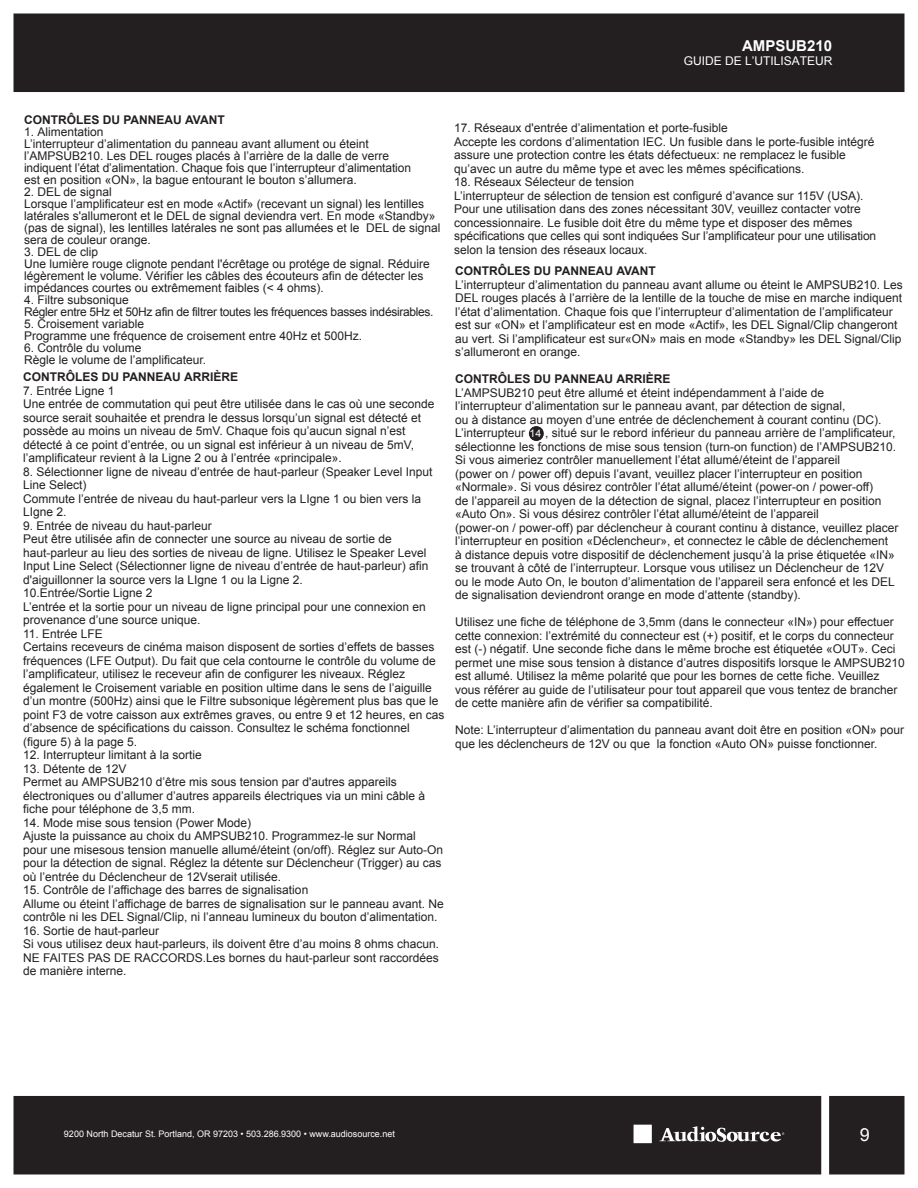
<style>
.page{position:relative;width:918px;height:1188px;background:#fff}
.page>*{position:absolute;margin:0;border:0;box-sizing:border-box;transform-origin:0 0}
.t1{font:18px "Arial";color:#fff}
.t2{font:700 15px "Arial";color:#fff}
.t3{font:12px/13.5px "Arial";color:#231f20}
.t4{font:700 12px "Arial";color:#231f20}
.t5{font:12px/12px "Arial";letter-spacing:-.025em;color:#231f20}
.t6{font:12px "Arial";color:#fff}
.t7{font:10.5px "Arial";color:#fff}
.t8{font:9px "Arial";color:#fff}
</style>
<div class="page">
<div style="left:829px;top:1096px;width:75px;height:78px;background:#231f20"></div>
<div style="left:14px;top:1096px;width:807px;height:78px;background:#231f20"></div>
<div style="left:14px;top:14px;width:890px;height:78px;background:#231f20"></div>
<div style="left:633px;top:1125px;width:19px;height:18px;background:#fff"></div>
<svg style="left:659px;top:1126px;width:125px;height:16px"></svg>
<div style="left:529px;top:426px;width:15px;height:15px;background:#231f20;border-radius:50%"></div>
<p class="t2" style="left:742px;top:36px;width:92px">AMPSUB210</p>
<p class="t6" style="left:684px;top:53px;width:150px">GUIDE DE L’UTILISATEUR</p>
<p class="t4" style="left:24px;top:112px;width:202px">CONTRÔLES DU PANNEAU AVANT</p>
<p class="t3" style="left:24px;top:126px;width:388px;line-height:12px">1. Alimentation<br>L’interrupteur d’alimentation du panneau avant allument ou éteint l’AMPSUB210. Les DEL rouges placés à l’arrière de la dalle de verre indiquent l’état d’alimentation. Chaque fois que l’interrupteur d’alimentation est en position «ON», la bague entourant le bouton s’allumera.</p>
<p class="t3" style="left:24px;top:186px;width:418px;line-height:12px">2. DEL de signal<br>Lorsque l’amplificateur est en mode «Actif» (recevant un signal) les lentilles latérales s'allumeront et le DEL de signal deviendra vert. En mode «Standby» (pas de signal), les lentilles latérales ne sont pas allumées et le DEL de signal sera de couleur orange.</p>
<p class="t3" style="left:24px;top:246px;width:407px;line-height:12px">3. DEL de clip<br>Une lumière rouge clignote pendant l'écrêtage ou protége de signal. Réduire légèrement le volume. Vérifier les câbles des écouteurs afin de détecter les impédances courtes ou extrêmement faibles (&lt; 4 ohms).</p>
<p class="t5" style="left:24px;top:294px;width:411px">4. Filtre subsonique<br>Régler entre 5Hz et 50Hz afin de filtrer toutes les fréquences basses indésirables.</p>
<p class="t3" style="left:24px;top:318px;width:340px;line-height:12px">5. Croisement variable<br>Programme une fréquence de croisement entre 40Hz et 500Hz.</p>
<p class="t3" style="left:24px;top:342px;width:184px;line-height:12px">6. Contrôle du volume<br>Règle le volume de l’amplificateur.</p>
<p class="t4" style="left:23px;top:369px;width:217px">CONTRÔLES DU PANNEAU ARRIÈRE</p>
<p class="t3" style="left:23px;top:384px;width:413px">7. Entrée Ligne 1<br>Une entrée de commutation qui peut être utilisée dans le cas où une seconde source serait souhaitée et prendra le dessus lorsqu’un signal est détecté et possède au moins un niveau de 5mV. Chaque fois qu’aucun signal n’est détecté à ce point d’entrée, ou un signal est inférieur à un niveau de 5mV, l’amplificateur revient à la Ligne 2 ou à l’entrée «principale».</p>
<p class="t3" style="left:23px;top:465px;width:411px">8. Sélectionner ligne de niveau d’entrée de haut-parleur (Speaker Level Input Line Select)<br>Commute l’entrée de niveau du haut-parleur vers la LIgne 1 ou bien vers la LIgne 2.</p>
<p class="t3" style="left:23px;top:519px;width:407px">9. Entrée de niveau du haut-parleur<br>Peut être utilisée afin de connecter une source au niveau de sortie de haut-parleur au lieu des sorties de niveau de ligne. Utilisez le Speaker Level Input Line Select (Sélectionner ligne de niveau d’entrée de haut-parleur) afin d'aiguillonner la source vers la LIgne 1 ou la Ligne 2.<br>10.Entrée/Sortie Ligne 2<br>L’entrée et la sortie pour un niveau de ligne principal pour une connexion en provenance d’une source unique.</p>
<p class="t3" style="left:23px;top:627px;width:423px">11. Entrée LFE<br>Certains receveurs de cinéma maison disposent de sorties d’effets de basses fréquences (LFE Output). Du fait que cela contourne le contrôle du volume de l’amplificateur, utilisez le receveur afin de configurer les niveaux. Réglez également le Croisement variable en position ultime dans le sens de l’aiguille d’un montre (500Hz) ainsi que le Filtre subsonique légèrement plus bas que le point F3 de votre caisson aux extrêmes graves, ou entre 9 et 12 heures, en cas d’absence de spécifications du caisson. Consultez le schéma fonctionnel (figure 5) à la page 5.</p>
<p class="t3" style="left:23px;top:749px;width:180px">12. Interrupteur limitant à la sortie</p>
<p class="t3" style="left:23px;top:762px;width:404px">13. Détente de 12V<br>Permet au AMPSUB210 d’être mis sous tension par d'autres appareils électroniques ou d’allumer d’autres appareils électriques via un mini câble à fiche pour téléphone de 3,5 mm.</p>
<p class="t3" style="left:23px;top:816px;width:421px">14. Mode mise sous tension (Power Mode)<br>Ajuste la puissance au choix du AMPSUB210. Programmez-le sur Normal<br>pour une misesous tension manuelle allumé/éteint (on/off). Réglez sur Auto-On pour la détection de signal. Réglez la détente sur Déclencheur (Trigger) au cas où l’entrée du Déclencheur de 12Vserait utilisée.</p>
<p class="t3" style="left:23px;top:884px;width:422px">15. Contrôle de l’affichage des barres de signalisation<br>Allume ou éteint l’affichage de barres de signalisation sur le panneau avant. Ne contrôle ni les DEL Signal/Clip, ni l’anneau lumineux du bouton d’alimentation.</p>
<p class="t3" style="left:23px;top:924px;width:418px">16. Sortie de haut-parleur<br>Si vous utilisez deux haut-parleurs, ils doivent être d’au moins 8 ohms chacun.<br>NE FAITES PAS DE RACCORDS.Les bornes du haut-parleur sont raccordées de manière interne.</p>
<p class="t3" style="left:454px;top:121px;width:422px">17. Réseaux d'entrée d’alimentation et porte-fusible<br>Accepte les cordons d’alimentation IEC. Un fusible dans le porte-fusible intégré assure une protection contre les états défectueux: ne remplacez le fusible qu’avec un autre du même type et avec les mêmes spécifications.</p>
<p class="t3" style="left:454px;top:175px;width:424px">18. Réseaux Sélecteur de tension<br>L’interrupteur de sélection de tension est configuré d’avance sur 115V (USA).<br>Pour une utilisation dans des zones nécessitant 30V, veuillez contacter votre concessionnaire. Le fusible doit être du même type et disposer des mêmes spécifications que celles qui sont indiquées Sur l’amplificateur pour une utilisation selon la tension des réseaux locaux.</p>
<p class="t4" style="left:455px;top:263px;width:202px">CONTRÔLES DU PANNEAU AVANT</p>
<p class="t3" style="left:455px;top:278px;width:449px">L’interrupteur d’alimentation du panneau avant allume ou éteint le AMPSUB210. Les DEL rouges placés à l’arrière de la lentille de la touche de mise en marche indiquent l’état d’alimentation. Chaque fois que l’interrupteur d’alimentation de l’amplificateur est sur «ON» et l’amplificateur est en mode «Actif», les DEL Signal/Clip changeront au vert. Si l’amplificateur est sur«ON» mais en mode «Standby» les DEL Signal/Clip s’allumeront en orange.</p>
<p class="t4" style="left:455px;top:371px;width:217px">CONTRÔLES DU PANNEAU ARRIÈRE</p>
<p class="t3" style="left:455px;top:386px;width:428px">L’AMPSUB210 peut être allumé et éteint indépendamment à l’aide de l’interrupteur d’alimentation sur le panneau avant, par détection de signal,<br>ou à distance au moyen d’une entrée de déclenchement à courant continu (DC).<br>L’interrupteur</p>
<p class="t3" style="left:455px;top:426px;width:445px;text-indent:90px">, situé sur le rebord inférieur du panneau arrière de l’amplificateur, sélectionne les fonctions de mise sous tension (turn-on function) de l’AMPSUB210.<br>Si vous aimeriez contrôler manuellement l’état allumé/éteint de l’appareil<br>(power on / power off) depuis l’avant, veuillez placer l’interrupteur en position «Normale». Si vous désirez contrôler l’état allumé/éteint (power-on / power-off)<br>de l’appareil au moyen de la détection de signal, placez l’interrupteur en position «Auto On». Si vous désirez contrôler l’état allumé/éteint de l’appareil<br>(power-on / power-off) par déclencheur à courant continu à distance, veuillez placer l’interrupteur en position «Déclencheur», et connectez le câble de déclenchement<br>à distance depuis votre dispositif de déclenchement jusqu’à la prise étiquetée «IN» se trouvant à côté de l’interrupteur. Lorsque vous utilisez un Déclencheur de 12V ou le mode Auto On, le bouton d’alimentation de l’appareil sera enfoncé et les DEL de signalisation deviendront orange en mode d’attente (standby).</p>
<p class="t3" style="left:455px;top:615px;width:451px">Utilisez une fiche de téléphone de 3,5mm (dans le connecteur «IN») pour effectuer cette connexion: l’extrémité du connecteur est (+) positif, et le corps du connecteur est (-) négatif. Une seconde fiche dans le même broche est étiquetée «OUT». Ceci permet une mise sous tension à distance d’autres dispositifs lorsque le AMPSUB210 est allumé. Utilisez la même polarité que pour les bornes de cette fiche. Veuillez vous référer au guide de l’utilisateur pour tout appareil que vous tentez de brancher de cette manière afin de vérifier sa compatibilité.</p>
<p class="t3" style="left:455px;top:723px;width:450px">Note: L’interrupteur d’alimentation du panneau avant doit être en position «ON» pour que les déclencheurs de 12V ou que la fonction «Auto ON» puisse fonctionner.</p>
<p class="t7" style="left:530px;top:427px;width:13px">14</p>
<p class="t8" style="left:64px;top:1128px;width:333px">9200 North Decatur St. Portland, OR 97203 • 503.286.9300 • www.audiosource.net</p>
<h1 class="t1" style="left:860px;top:1123px;width:12px">9</h1>
</div>
